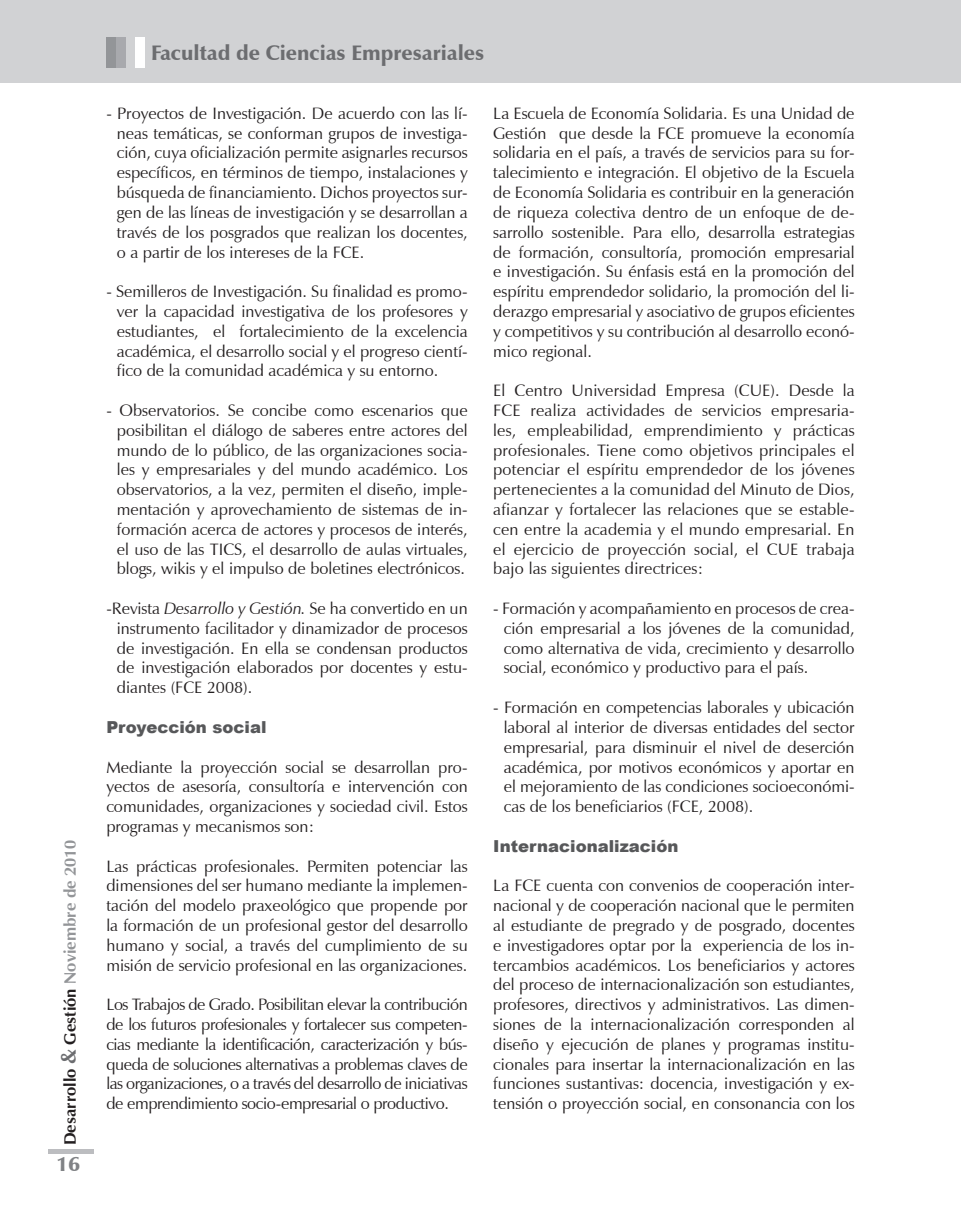
<style>
.page{position:relative;width:961px;height:1231px;background:#fff}
.page>*{position:absolute;margin:0;border:0;box-sizing:border-box;transform-origin:0 0}
.t1{font:900 21px "Zapf Humanist 601 BT";color:#6c6d70}
.t2{font:900 21px "Zapf Humanist 601 BT";color:#808285}
.t3{font:16.5px/19.8px "Zapf Humanist 601 BT";color:#231f20;text-align:justify}
.t4{font:900 16.5px "Arial";color:#57585a}
.t5{font:700 16.5px "Zapf Humanist 601 BT";color:#231f20}
.s1{font-size:21px;color:#6c6d70}
.s2{color:#939598}
.s3{font-style:italic}
</style>
<div class="page">
<div style="left:0;top:0;width:939px;height:83px;background:#d1d2d4"></div>
<div style="left:48px;top:1149px;width:46px;height:5px;background:#bcbdc0"></div>
<div style="left:106px;top:37px;width:10px;height:31px;background:#939598"></div>
<div style="left:116px;top:37px;width:10px;height:31px;background:#a8a9ad"></div>
<div style="left:135px;top:37px;width:10px;height:31px;background:#fff"></div>
<div style="left:939px;top:0;width:22px;height:83px;background:#d1d2d4"></div>
<p class="t5" style="left:60px;top:1145px;width:307px;rotate:-90deg">Desarrollo <span class="s1">&amp;</span> Gestión <span class="s2">Noviembre de 2010</span></p>
<p class="t2" style="left:57px;top:1151px;width:23px">16</p>
<p class="t1" style="left:151px;top:39px;width:334px">Facultad de Ciencias Empresariales</p>
<p class="t3" style="left:117px;top:103px;width:352px;text-indent:-10px">- Proyectos de Investigación. De acuerdo con las lí&shy;neas temáticas, se conforman grupos de investiga&shy;ción, cuya oficialización permite asignarles recursos específicos, en términos de tiempo, instalaciones y búsqueda de financiamiento. Dichos proyectos sur&shy;gen de las líneas de investigación y se desarrollan a través de los posgrados que realizan los docentes, o a partir de los intereses de la FCE.</p>
<p class="t3" style="left:117px;top:281px;width:352px;text-indent:-10px">- Semilleros de Investigación. Su finalidad es promo&shy;ver la capacidad investigativa de los profesores y estudiantes, el fortalecimiento de la excelencia académica, el desarrollo social y el progreso cientí&shy;fico de la comunidad académica y su entorno.</p>
<p class="t3" style="left:117px;top:400px;width:352px;text-indent:-10px">- Observatorios. Se concibe como escenarios que posibilitan el diálogo de saberes entre actores del mundo de lo público, de las organizaciones socia&shy;les y empresariales y del mundo académico. Los observatorios, a la vez, permiten el diseño, imple&shy;mentación y aprovechamiento de sistemas de in&shy;formación acerca de actores y procesos de interés, el uso de las TICS, el desarrollo de aulas virtuales, blogs, wikis y el impulso de boletines electrónicos.</p>
<p class="t3" style="left:117px;top:598px;width:352px;text-indent:-10px">-Revista <span class="s3">Desarrollo y Gestión.</span> Se ha convertido en un instrumento facilitador y dinamizador de procesos de investigación. En ella se condensan productos de investigación elaborados por docentes y estu&shy;diantes (FCE 2008).</p>
<p class="t4" style="left:106px;top:715px;width:162px">Proyección social</p>
<p class="t3" style="left:106px;top:757px;width:363px">Mediante la proyección social se desarrollan pro&shy;yectos de asesoría, consultoría e intervención con comunidades, organizaciones y sociedad civil. Estos programas y mecanismos son:</p>
<p class="t3" style="left:106px;top:856px;width:363px">Las prácticas profesionales. Permiten potenciar las dimensiones del ser humano mediante la implemen&shy;tación del modelo praxeológico que propende por la formación de un profesional gestor del desarrollo humano y social, a través del cumplimiento de su misión de servicio profesional en las organizaciones.</p>
<p class="t3" style="left:106px;top:994px;width:363px">Los Trabajos de Grado. Posibilitan elevar la contribución de los futuros profesionales y fortalecer sus competen&shy;cias mediante la identificación, caracterización y bús&shy;queda de soluciones alternativas a problemas claves de las organizaciones, o a través del desarrollo de iniciativas de emprendimiento socio-empresarial o productivo.</p>
<p class="t3" style="left:493px;top:103px;width:363px">La Escuela de Economía Solidaria. Es una Unidad de Gestión que desde la FCE promueve la economía solidaria en el país, a través de servicios para su for&shy;talecimiento e integración. El objetivo de la Escuela de Economía Solidaria es contribuir en la generación de riqueza colectiva dentro de un enfoque de de&shy;sarrollo sostenible. Para ello, desarrolla estrategias de formación, consultoría, promoción empresarial e investigación. Su énfasis está en la promoción del espíritu emprendedor solidario, la promoción del li&shy;derazgo empresarial y asociativo de grupos eficientes y competitivos y su contribución al desarrollo econó&shy;mico regional.</p>
<p class="t3" style="left:493px;top:380px;width:363px">El Centro Universidad Empresa (CUE). Desde la FCE realiza actividades de servicios empresaria&shy;les, empleabilidad, emprendimiento y prácticas profesionales. Tiene como objetivos principales el potenciar el espíritu emprendedor de los jóvenes pertenecientes a la comunidad del Minuto de Dios, afianzar y fortalecer las relaciones que se estable&shy;cen entre la academia y el mundo empresarial. En el ejercicio de proyección social, el CUE trabaja bajo las siguientes directrices:</p>
<p class="t3" style="left:504px;top:598px;width:352px;text-indent:-10px">- Formación y acompañamiento en procesos de crea&shy;ción empresarial a los jóvenes de la comunidad, como alternativa de vida, crecimiento y desarrollo social, económico y productivo para el país.</p>
<p class="t3" style="left:504px;top:697px;width:352px;text-indent:-10px">- Formación en competencias laborales y ubicación laboral al interior de diversas entidades del sector empresarial, para disminuir el nivel de deserción académica, por motivos económicos y aportar en el mejoramiento de las condiciones socioeconómi&shy;cas de los beneficiarios (FCE, 2008).</p>
<p class="t4" style="left:493px;top:834px;width:187px">Internacionalización</p>
<p class="t3" style="left:493px;top:875px;width:363px">La FCE cuenta con convenios de cooperación inter&shy;nacional y de cooperación nacional que le permiten al estudiante de pregrado y de posgrado, docentes e investigadores optar por la experiencia de los in&shy;tercambios académicos. Los beneficiarios y actores del proceso de internacionalización son estudiantes, profesores, directivos y administrativos. Las dimen&shy;siones de la internacionalización corresponden al diseño y ejecución de planes y programas institu&shy;cionales para insertar la internacionalización en las funciones sustantivas: docencia, investigación y ex&shy;tensión o proyección social, en consonancia con los</p>
</div>
